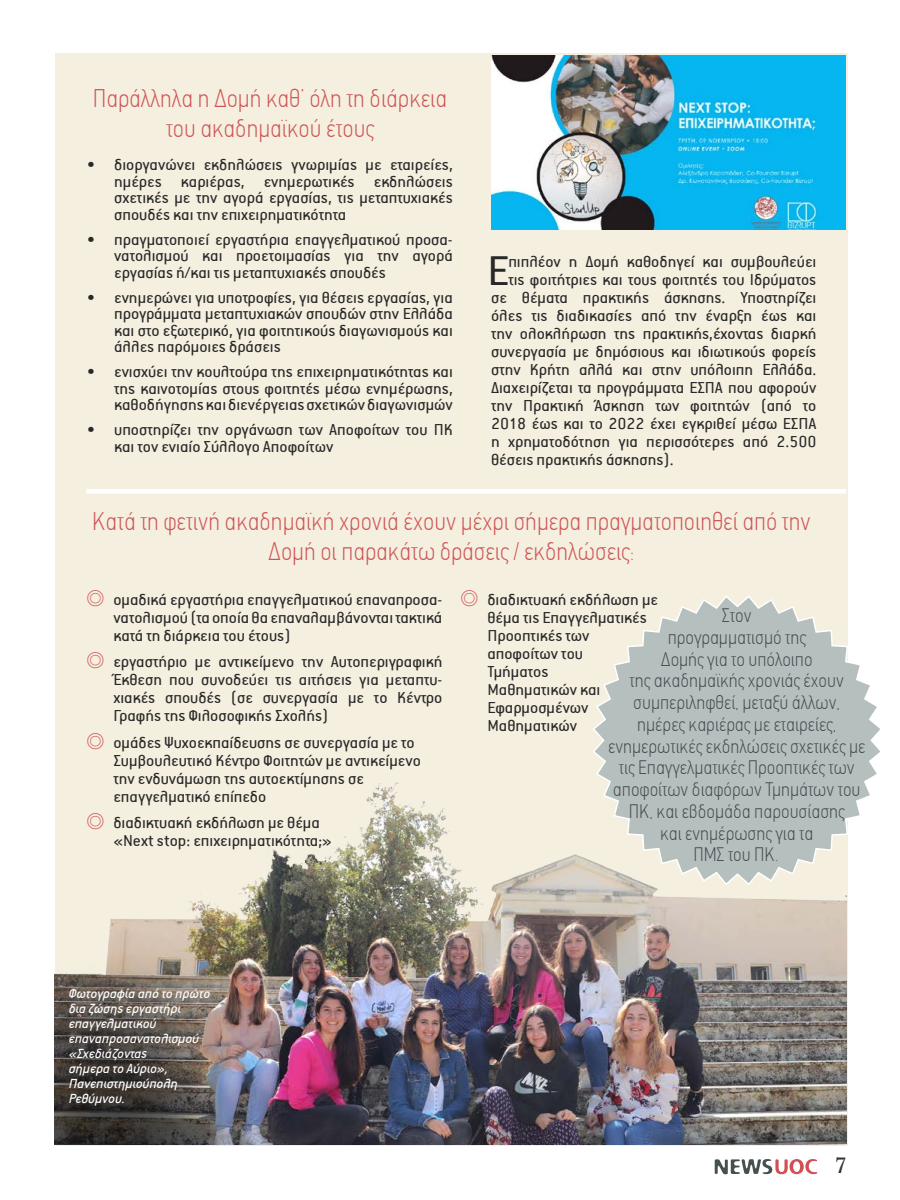
<style>
.page{position:relative;width:900px;height:1200px;background:#fff}
.page>*{position:absolute;margin:0;border:0;box-sizing:border-box;transform-origin:0 0}
.t1{font:47.1px "PF Premier Text";color:#292829}
.t2{font:100 condensed 25.5px/30px "PF Din Text";color:#ce5356;text-align:center}
.t3{font:21px "Apollonia";color:#333}
.t4{font:100 condensed 19.5px/21.8px "PF Din Text";color:#444950;text-align:center}
.t5{font:18px/18px "PF Premier Text";color:#292829;text-align:justify}
.t6{font:italic 15px/15px "PF Premier Text";color:#fff}
.s1{font-family:"Adobe Gothic Std";font-weight:700;color:#d05c5e}
</style>
<div class="page">
<svg style="left:715px;top:1159px;width:102px;height:15px"></svg>
<div style="left:55px;top:53px;width:793px;height:1093px;background:#f4efde"></div>
<img style="left:55px;top:782px;width:791px;height:363px">
<hr style="left:86px;top:489px;width:760px;height:4px;background:#fff">
<img style="left:491px;top:55px;width:354px;height:175px">
<svg style="left:591px;top:595px;width:289px;height:291px"></svg>
<h2 class="t2" style="left:93px;top:84px;width:356px">Παράλληλα η Δομή καθ’ όλη τη διάρκεια του ακαδημαϊκού έτους</h2>
<p class="t5" style="left:114px;top:157px;width:340px;line-height:16.5px;text-indent:-27px">• διοργανώνει εκδηλώσεις γνωριμίας με εταιρείες, ημέρες καριέρας, ενημερωτικές εκδηλώσεις σχετικές με την αγορά εργασίας, τις μεταπτυχιακές σπουδές και την επιχειρηματικότητα</p>
<p class="t5" style="left:114px;top:231px;width:340px;line-height:16.5px;text-indent:-27px">• πραγματοποιεί εργαστήρια επαγγελματικού προσα&shy;νατολισμού και προετοιμασίας για την αγορά εργασίας ή/και τις μεταπτυχιακές σπουδές</p>
<p class="t5" style="left:114px;top:289px;width:340px;line-height:16.5px;text-indent:-27px">• ενημερώνει για υποτροφίες, για θέσεις εργασίας, για προγράμματα μεταπτυχιακών σπουδών στην Ελλάδα και στο εξωτερικό, για φοιτητικούς διαγωνισμούς και άλλες παρόμοιες δράσεις</p>
<p class="t5" style="left:114px;top:364px;width:340px;line-height:16.5px;text-indent:-27px">• ενισχύει την κουλτούρα της επιχειρηματικότητας και της καινοτομίας στους φοιτητές μέσω ενημέρωσης, καθοδήγησης και διενέργειας σχετικών διαγωνισμών</p>
<p class="t5" style="left:114px;top:422px;width:340px;line-height:16.5px;text-indent:-27px">• υποστηρίζει την οργάνωση των Αποφοίτων του ΠΚ και τον ενιαίο Σύλλογο Αποφοίτων</p>
<h1 class="t1" style="left:487px;top:248px;width:22px">Ε</h1>
<p class="t5" style="left:508px;top:252px;width:310px">πιπλέον η Δομή καθοδηγεί και συμβουλεύει</p>
<p class="t5" style="left:508px;top:270px;width:310px">τις φοιτήτριες και τους φοιτητές του Ιδρύματος</p>
<p class="t5" style="left:491px;top:288px;width:327px">σε θέματα πρακτικής άσκησης. Υποστηρίζει</p>
<p class="t5" style="left:491px;top:306px;width:327px">όλες τις διαδικασίες από την έναρξη έως και</p>
<p class="t5" style="left:491px;top:324px;width:327px">την ολοκλήρωση της πρακτικής,έχοντας διαρκή</p>
<p class="t5" style="left:491px;top:342px;width:327px">συνεργασία με δημόσιους και ιδιωτικούς φορείς</p>
<p class="t5" style="left:491px;top:360px;width:327px">στην Κρήτη αλλά και στην υπόλοιπη Ελλάδα.</p>
<p class="t5" style="left:491px;top:378px;width:327px">Διαχειρίζεται τα προγράμματα ΕΣΠΑ που αφορούν</p>
<p class="t5" style="left:491px;top:396px;width:327px">την Πρακτική Άσκηση των φοιτητών (από το</p>
<p class="t5" style="left:491px;top:414px;width:327px">2018 έως και το 2022 έχει εγκριθεί μέσω ΕΣΠΑ</p>
<p class="t5" style="left:491px;top:432px;width:327px">η χρηματοδότηση για περισσότερες από 2.500</p>
<p class="t5" style="left:491px;top:450px;width:184px">θέσεις πρακτικής άσκησης).</p>
<h2 class="t2" style="left:92px;top:507px;width:720px">Κατά τη φετινή ακαδημαϊκή χρονιά έχουν μέχρι σήμερα πραγματοποιηθεί από την<br>Δομή οι παρακάτω δράσεις / εκδηλώσεις:</h2>
<p class="t5" style="left:113px;top:590px;width:330px;text-indent:-27px"><span class="s1">◎</span> ομαδικά εργαστήρια επαγγελματικού επαναπροσα&shy;νατολισμού (τα οποία θα επαναλαμβάνονται τακτικά κατά τη διάρκεια του έτους)</p>
<p class="t5" style="left:113px;top:653px;width:330px;text-indent:-27px"><span class="s1">◎</span> εργαστήριο με αντικείμενο την Αυτοπεριγραφική Έκθεση που συνοδεύει τις αιτήσεις για μεταπτυ&shy;χιακές σπουδές (σε συνεργασία με το Κέντρο Γραφής της Φιλοσοφικής Σχολής)</p>
<p class="t5" style="left:113px;top:733px;width:309px;text-align:left;text-indent:-27px"><span class="s1">◎</span> ομάδες Ψυχοεκπαίδευσης σε συνεργασία με το Συμβουλευτικό Κέντρο Φοιτητών με αντικείμενο την ενδυνάμωση της αυτοεκτίμησης σε επαγγελματικό επίπεδο</p>
<p class="t5" style="left:113px;top:814px;width:220px;text-indent:-27px"><span class="s1">◎</span> διαδικτυακή εκδήλωση με θέμα «Next stop: επιχειρηματικότητα;»</p>
<p class="t5" style="left:487px;top:590px;width:172px;text-align:left;text-indent:-27px"><span class="s1">◎</span> διαδικτυακή εκδήλωση με θέμα τις Επαγγελματικές<br>Προοπτικές των αποφοίτων του<br>Τμήματος<br>Μαθηματικών και<br>Εφαρμοσμένων<br>Μαθηματικών</p>
<p class="t4" style="left:608px;top:605px;width:259px">Στον<br>προγραμματισμό της<br>Δομής για το υπόλοιπο<br>της ακαδημαϊκής χρονιάς έχουν συμπεριληφθεί, μεταξύ άλλων, ημέρες καριέρας με εταιρείες, ενημερωτικές εκδηλώσεις σχετικές με τις Επαγγελματικές Προοπτικές των αποφοίτων διαφόρων Τμημάτων του<br>ΠΚ, και εβδομάδα παρουσίασης<br>και ενημέρωσης για τα<br>ΠΜΣ του ΠΚ.</p>
<p class="t6" style="left:69px;top:986px;width:143px">Φωτογραφία από το πρώτο δια ζώσης εργαστήρι επαγγελματικού επαναπροσανατολισμού «Σχεδιάζοντας<br>σήμερα το Αύριο»,<br>Πανεπιστημιούπολη<br>Ρεθύμνου.</p>
<p class="t3" style="left:835px;top:1154px;width:15px">7</p>
</div>
